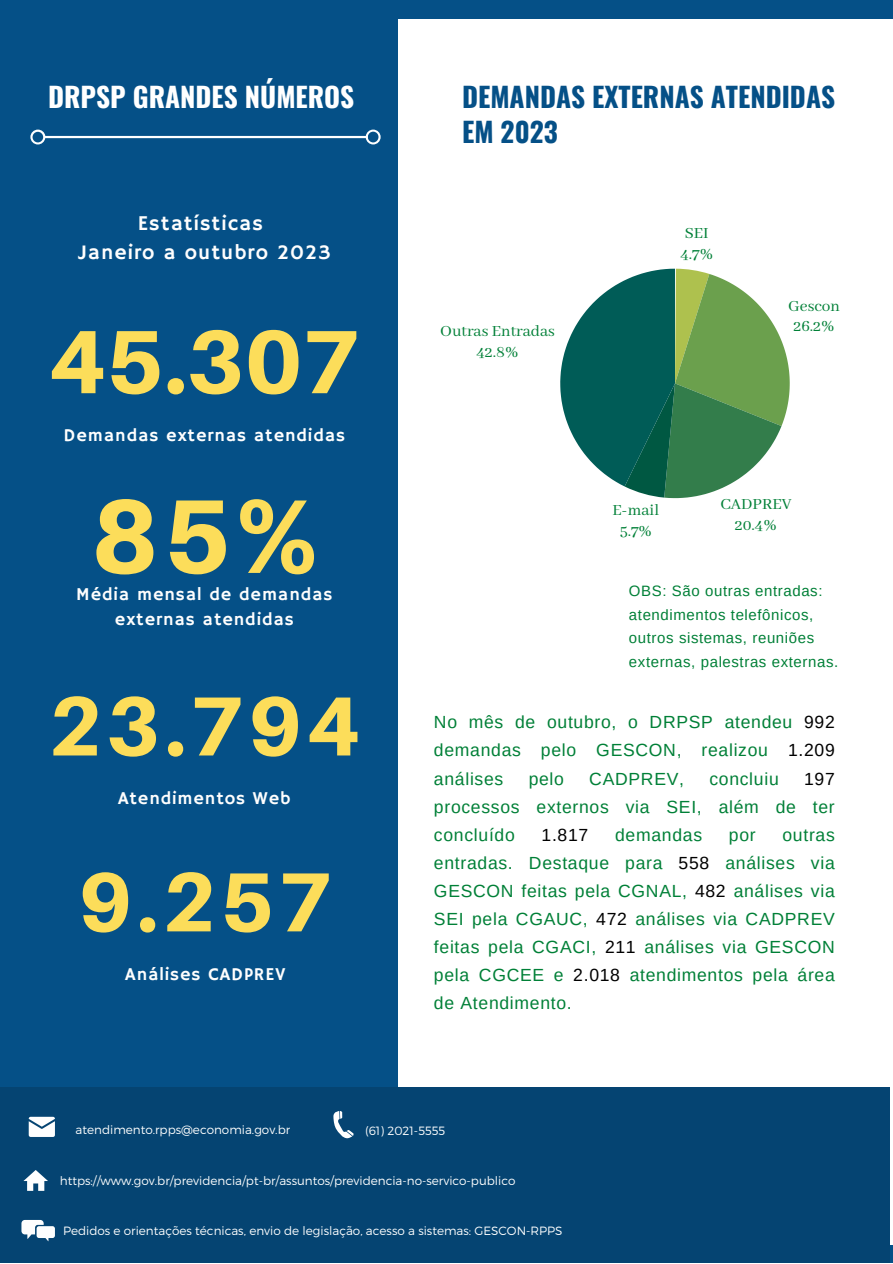
<style>
.page{position:relative;width:893px;height:1264px;background:#fff}
.page>*{position:absolute;margin:0;border:0;box-sizing:border-box;transform-origin:0 0}
.t1{font:800 104.85px "Aileron";color:#fcdd5a}
.t2{font:800 89.85px "Aileron";color:#fcdd5a}
.t3{font:800 83.85px "Aileron";letter-spacing:.05em;color:#fcdd5a}
.t4{font:700 27.3px/34.8px "Oswald";color:#055087}
.t5{font:700 27.3px "Oswald";color:#fff}
.t6{font:21px "Hammersmith One";letter-spacing:.05em;color:#fefefe}
.t7{font:18px "Hammersmith One";letter-spacing:.05em;color:#fefefe}
.t8{font:18px "Hammersmith One";letter-spacing:.05em;color:#fff}
.t9{font:17.55px/28px "Arimo";letter-spacing:.04em;color:#008037;text-align:justify}
.t10{font:17.55px "Arimo";color:#000}
.t11{font:17.25px "Abhaya Libre";color:#008037}
.t12{font:15px/23.5px "Arimo";letter-spacing:.04em;color:#008037}
.t13{font:300 12px "Montserrat";color:#fff}
.s1{color:#000}
</style>
<div class="page">
<div style="left:0;top:0;width:892px;height:19px;background:#055087"></div>
<svg style="left:560px;top:269px;width:229px;height:229px"></svg>
<div style="left:0;top:19px;width:398px;height:1225px;background:#055087"></div>
<svg style="left:30px;top:130px;width:350px;height:14px"></svg>
<div style="left:0;top:1087px;width:889px;height:175px;background:#054472"></div>
<svg style="left:21px;top:1219px;width:34px;height:22px"></svg>
<svg style="left:23px;top:1170px;width:25px;height:20px"></svg>
<svg style="left:333px;top:1111px;width:20px;height:27px"></svg>
<svg style="left:29px;top:1116px;width:26px;height:20px"></svg>
<p class="t5" style="left:48px;top:75px;width:308px">DRPSP GRANDES NÚMEROS</p>
<p class="t6" style="left:138px;top:211px;width:127px">Estatísticas</p>
<p class="t6" style="left:78px;top:240px;width:254px">Janeiro a outubro 2023</p>
<p class="t2" style="left:49px;top:306px;width:313px">45.307</p>
<p class="t8" style="left:64px;top:424px;width:283px">Demandas externas atendidas</p>
<p class="t1" style="left:91px;top:471px;width:228px">85%</p>
<p class="t7" style="left:115px;top:609px;width:180px">externas atendidas</p>
<p class="t7" style="left:76px;top:584px;width:258px">Média mensal de demandas</p>
<p class="t3" style="left:48px;top:674px;width:313px">23.794</p>
<p class="t7" style="left:118px;top:788px;width:174px">Atendimentos Web</p>
<p class="t3" style="left:79px;top:850px;width:255px">9.257</p>
<p class="t7" style="left:125px;top:964px;width:162px">Análises CADPREV</p>
<p class="t4" style="left:462px;top:78px;width:374px">DEMANDAS EXTERNAS ATENDIDAS<br>EM 2023</p>
<p class="t11" style="left:440px;top:321px;width:116px">Outras Entradas</p>
<p class="t11" style="left:476px;top:342px;width:44px">42.8%</p>
<p class="t11" style="left:685px;top:223px;width:25px">SEI</p>
<p class="t11" style="left:680px;top:244px;width:34px">4.7%</p>
<p class="t11" style="left:788px;top:296px;width:53px">Gescon</p>
<p class="t11" style="left:793px;top:317px;width:43px">26.2%</p>
<p class="t11" style="left:612px;top:501px;width:48px">E-mail</p>
<p class="t11" style="left:619px;top:522px;width:34px">5.7%</p>
<p class="t11" style="left:720px;top:495px;width:73px">CADPREV</p>
<p class="t11" style="left:734px;top:516px;width:43px">20.4%</p>
<p class="t12" style="left:629px;top:579px;width:211px">OBS: São outras entradas: atendimentos telefônicos, outros sistemas, reuniões externas, palestras externas.</p>
<p class="t9" style="left:434px;top:708px;width:402px">No mês de outubro, o DRPSP atendeu <span class="s1">992 </span>demandas pelo GESCON, realizou <span class="s1">1.209 </span>análises</p>
<p class="t9" style="left:528px;top:764px;width:37px">pelo</p>
<p class="t9" style="left:589px;top:764px;width:96px">CADPREV,</p>
<p class="t9" style="left:709px;top:764px;width:71px">concluiu</p>
<p class="t9" style="left:434px;top:764px;width:402px;text-indent:370px"><span class="s1">197 </span>processos externos via SEI, além de ter concluído</p>
<p class="t10" style="left:541px;top:824px;width:48px">1.817</p>
<p class="t9" style="left:615px;top:820px;width:88px">demandas</p>
<p class="t9" style="left:728px;top:820px;width:28px">por</p>
<p class="t9" style="left:434px;top:820px;width:402px;text-indent:348px">outras entradas. Destaque para <span class="s1">558</span> análises via GESCON feitas pela CGNAL, <span class="s1">482</span> análises via SEI pela CGAUC, <span class="s1">472</span> análises via CADPREV feitas pela CGACI, <span class="s1">211</span> análises via GESCON pela CGCEE e <span class="s1">2.018</span> atendimentos pela área de Atendimento.</p>
<p class="t13" style="left:76px;top:1121px;width:216px">atendimento.rpps@economia.gov.br</p>
<p class="t13" style="left:365px;top:1122px;width:82px">(61) 2021-5555</p>
<p class="t13" style="left:60px;top:1172px;width:457px">https://www.gov.br/previdencia/pt-br/assuntos/previdencia-no-servico-publico</p>
<p class="t13" style="left:63px;top:1222px;width:501px">Pedidos e orientações técnicas, envio de legislação, acesso a sistemas: GESCON-RPPS</p>
</div>
